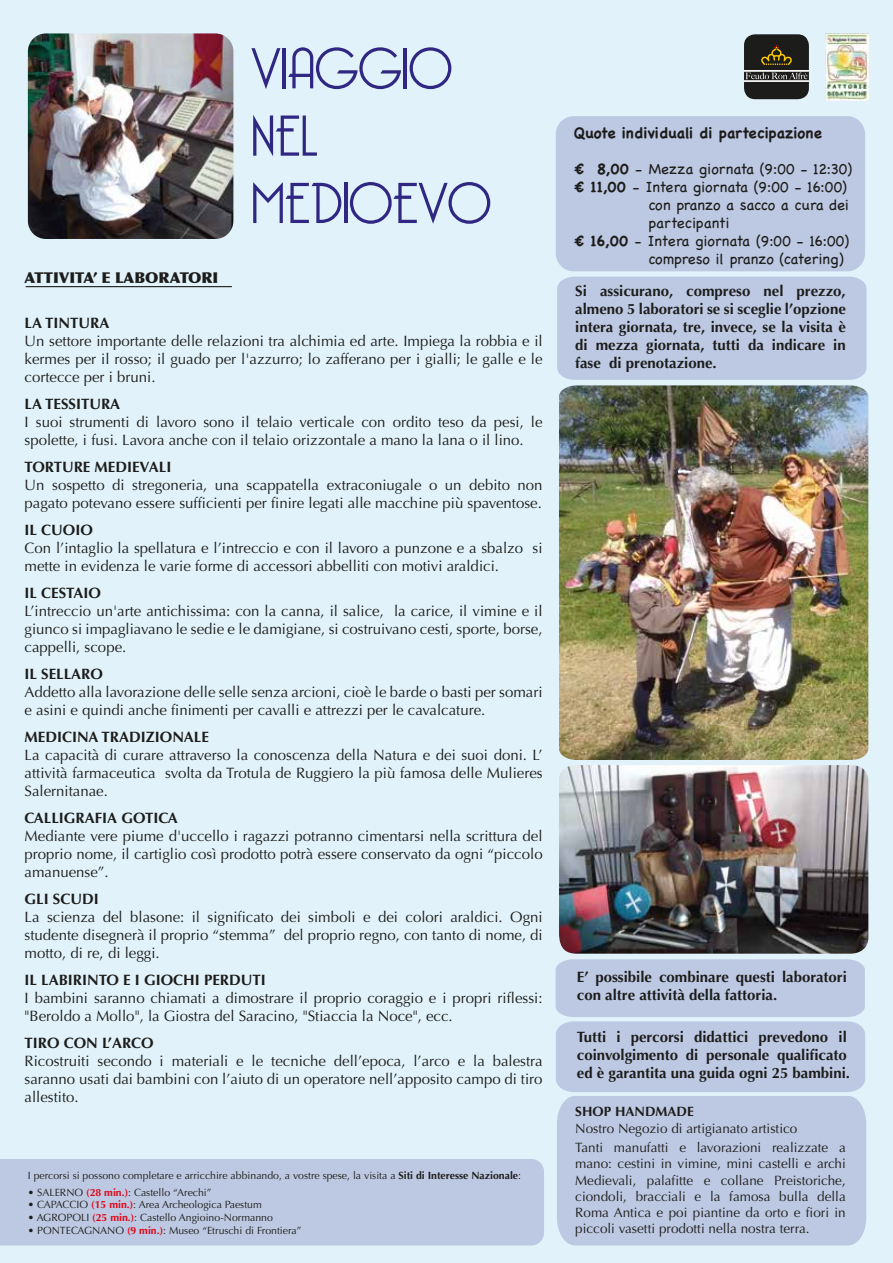
<style>
.page{position:relative;width:893px;height:1263px;background:#e1f2fa}
.page>*{position:absolute;margin:0;border:0;box-sizing:border-box;transform-origin:0 0}
.t1{font:300 56.1px/67.3px "Bellerose";color:#302783}
.t2{font:15px/18px "Optima";color:#1c1c1b;text-align:justify}
.t3{font:700 15px/18px "Optima";color:#1c1c1b}
.t4{font:15px "Chalkboard";color:#1c1c1b}
.t5{font:700 15px "Chalkboard";color:#1c1c1b}
.t6{font:900 15px "Optima";color:#1c1c1b}
.t7{font:13.5px/16.2px "Optima";color:#1c1c1b}
.t8{font:700 13.5px "Optima";color:#1c1c1b}
.t9{font:10.5px "Optima";color:#1c1c1b}
.s1{font-weight:700}
.s2{font-weight:700;color:#e30413}
</style>
<div class="page">
<img style="left:559px;top:385px;width:309px;height:375px">
<img style="left:559px;top:765px;width:309px;height:189px">
<div style="left:744px;top:34px;width:65px;height:65px;background:#1c1c1b;border-radius:11px"></div>
<svg style="left:761px;top:45px;width:31px;height:20px"></svg>
<svg style="left:746px;top:73px;width:61px;height:6px"></svg>
<hr style="left:744px;top:81px;width:65px;height:1px;background:#fff">
<hr style="left:744px;top:70px;width:65px;height:1px;background:#fff">
<hr style="left:744px;top:71px;width:65px;height:1px;background:#fff">
<hr style="left:744px;top:80px;width:65px;height:1px;background:#fff">
<img style="left:826px;top:33px;width:42px;height:67px">
<div style="left:556px;top:116px;width:309px;height:155px;background:#bdc9e2;border-radius:18px"></div>
<img style="left:28px;top:33px;width:205px;height:206px">
<div style="left:557px;top:277px;width:309px;height:103px;background:#bdc9e2"></div>
<hr style="left:26px;top:286px;width:206px;height:1px;background:#1c1c1b">
<div style="left:557px;top:1096px;width:309px;height:149px;background:#bdc9e2"></div>
<div style="left:556px;top:959px;width:309px;height:133px;background:#bdc9e2"></div>
<div style="left:0;top:1159px;width:544px;height:86px;background:#bdc9e2"></div>
<h1 class="t1" style="left:251px;top:35px;width:241px">VIAGGIO<br>NEL<br>MEDIOEVO</h1>
<p class="t6" style="left:25px;top:268px;width:195px">ATTIVITA’ E LABORATORI</p>
<p class="t3" style="left:25px;top:314px;width:86px">LA TINTURA</p>
<p class="t2" style="left:25px;top:332px;width:520px">Un settore importante delle relazioni tra alchimia ed arte. Impiega la robbia e il kermes per il rosso; il guado per l'azzurro; lo zafferano per i gialli; le galle e le cortecce per i bruni.</p>
<p class="t3" style="left:25px;top:395px;width:97px">LA TESSITURA</p>
<p class="t2" style="left:25px;top:413px;width:519px">I suoi strumenti di lavoro sono il telaio verticale con ordito teso da pesi, le spolette, i fusi. Lavora anche con il telaio orizzontale a mano la lana o il lino.</p>
<p class="t3" style="left:25px;top:458px;width:148px">TORTURE MEDIEVALI</p>
<p class="t2" style="left:25px;top:476px;width:519px">Un sospetto di stregoneria, una scappatella extraconiugale o un debito non pagato potevano essere sufficienti per finire legati alle macchine più spaventose.</p>
<p class="t3" style="left:25px;top:521px;width:70px">IL CUOIO</p>
<p class="t2" style="left:25px;top:539px;width:519px">Con l’intaglio la spellatura e l’intreccio e con il lavoro a punzone e a sbalzo si mette in evidenza le varie forme di accessori abbelliti con motivi araldici.</p>
<p class="t3" style="left:25px;top:584px;width:78px">IL CESTAIO</p>
<p class="t2" style="left:25px;top:602px;width:519px">L’intreccio un'arte antichissima: con la canna, il salice, la carice, il vimine e il giunco si impagliavano le sedie e le damigiane, si costruivano cesti, sporte, borse, cappelli, scope.</p>
<p class="t3" style="left:25px;top:665px;width:80px">IL SELLARO</p>
<p class="t2" style="left:25px;top:683px;width:519px">Addetto alla lavorazione delle selle senza arcioni, cioè le barde o basti per somari e asini e quindi anche finimenti per cavalli e attrezzi per le cavalcature.</p>
<p class="t3" style="left:25px;top:728px;width:186px">MEDICINA TRADIZIONALE</p>
<p class="t2" style="left:25px;top:746px;width:520px">La capacità di curare attraverso la conoscenza della Natura e dei suoi doni. L’ attività farmaceutica svolta da Trotula de Ruggiero la più famosa delle Mulieres Salernitanae.</p>
<p class="t3" style="left:25px;top:809px;width:155px">CALLIGRAFIA GOTICA</p>
<p class="t2" style="left:25px;top:827px;width:520px">Mediante vere piume d'uccello i ragazzi potranno cimentarsi nella scrittura del proprio nome, il cartiglio così prodotto potrà essere conservato da ogni “piccolo amanuense”.</p>
<p class="t3" style="left:25px;top:890px;width:76px">GLI SCUDI</p>
<p class="t2" style="left:25px;top:908px;width:520px">La scienza del blasone: il significato dei simboli e dei colori araldici. Ogni studente disegnerà il proprio “stemma” del proprio regno, con tanto di nome, di motto, di re, di leggi.</p>
<p class="t3" style="left:25px;top:971px;width:243px">IL LABIRINTO E I GIOCHI PERDUTI</p>
<p class="t2" style="left:25px;top:989px;width:519px">I bambini saranno chiamati a dimostrare il proprio coraggio e i propri riflessi: "Beroldo a Mollo", la Giostra del Saracino, "Stiaccia la Noce", ecc.</p>
<p class="t3" style="left:25px;top:1034px;width:131px">TIRO CON L’ARCO</p>
<p class="t2" style="left:25px;top:1052px;width:519px">Ricostruiti secondo i materiali e le tecniche dell’epoca, l’arco e la balestra saranno usati dai bambini con l’aiuto di un operatore nell’apposito campo di tiro allestito.</p>
<p class="t9" style="left:28px;top:1169px;width:495px">I percorsi si possono completare e arricchire abbinando, a vostre spese, la visita a <span class="s1">Siti di Interesse Nazionale</span>:</p>
<p class="t9" style="left:28px;top:1186px;width:185px">• SALERNO <span class="s2">(28 min.)</span>: Castello “Arechi”</p>
<p class="t9" style="left:28px;top:1199px;width:236px">• CAPACCIO <span class="s2">(15 min.)</span>: Area Archeologica Paestum</p>
<p class="t9" style="left:28px;top:1211px;width:246px">• AGROPOLI <span class="s2">(25 min.)</span>: Castello Angioino-Normanno</p>
<p class="t9" style="left:28px;top:1224px;width:275px">• PONTECAGNANO <span class="s2">(9 min.)</span>: Museo “Etruschi di Frontiera”</p>
<p class="t5" style="left:574px;top:123px;width:250px">Quote individuali di partecipazione</p>
<p class="t4" style="left:574px;top:159px;width:280px"><span class="s1">¤ 8,00</span> - Mezza giornata (9:00 - 12:30)</p>
<p class="t4" style="left:574px;top:177px;width:275px"><span class="s1">¤ 11,00</span> - Intera giornata (9:00 - 16:00)</p>
<p class="t4" style="left:648px;top:195px;width:202px">con pranzo a sacco a cura dei</p>
<p class="t4" style="left:648px;top:213px;width:83px">partecipanti</p>
<p class="t4" style="left:574px;top:231px;width:277px"><span class="s1">¤ 16,00</span> - Intera giornata (9:00 - 16:00)</p>
<p class="t4" style="left:648px;top:249px;width:197px">compreso il pranzo (catering)</p>
<p class="t3" style="left:575px;top:282px;width:272px;text-align:justify">Si assicurano, compreso nel prezzo, almeno 5 laboratori se si sceglie l’opzione intera giornata, tre, invece, se la visita è di mezza giornata, tutti da indicare in fase di prenotazione.</p>
<p class="t3" style="left:577px;top:968px;width:272px">E’ possibile combinare questi laboratori con altre attività della fattoria.</p>
<p class="t3" style="left:577px;top:1028px;width:275px">Tutti i percorsi didattici prevedono il coinvolgimento di personale qualificato ed è garantita una guida ogni 25 bambini.</p>
<p class="t8" style="left:575px;top:1104px;width:120px">SHOP HANDMADE</p>
<p class="t7" style="left:575px;top:1118px;width:272px;line-height:19.5px">Nostro Negozio di artigianato artistico<br>Tanti manufatti e lavorazioni realizzate a</p>
<p class="t7" style="left:575px;top:1156px;width:272px;text-align:justify">mano: cestini in vimine, mini castelli e archi Medievali, palafitte e collane Preistoriche, ciondoli, bracciali e la famosa bulla della Roma Antica e poi piantine da orto e fiori in piccoli vasetti prodotti nella nostra terra.</p>
</div>
